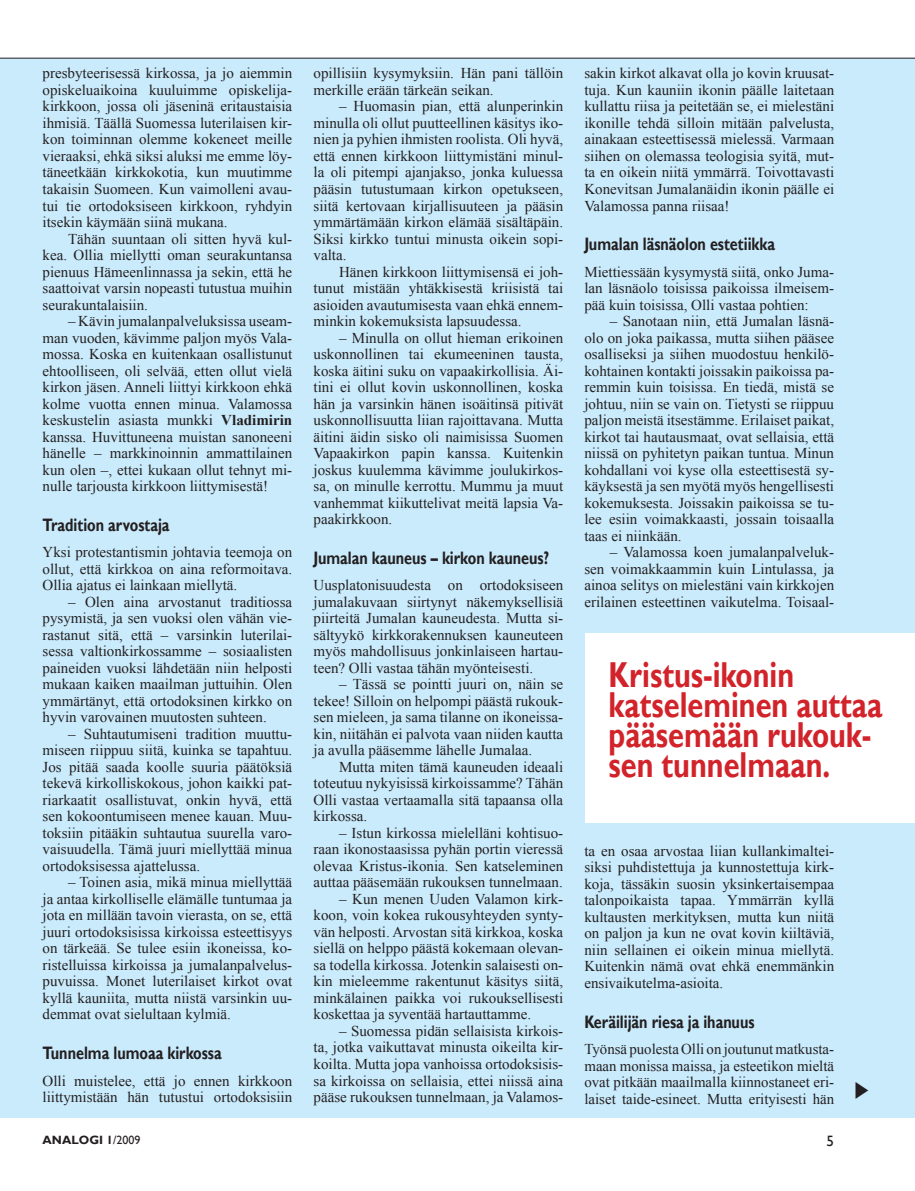
<style>
.page{position:relative;width:915px;height:1191px;background:#fff}
.page>*{position:absolute;margin:0;border:0;box-sizing:border-box;transform-origin:0 0}
.t1{font:700 36px/30px "Gill Sans";color:#d2232a;scale:.8 1}
.t2{font:700 18px "Gill Sans";color:#231f20;scale:.8 1}
.t3{font:15px/16.5px "Times New Roman";color:#231f20;text-align:justify}
.t4{font:15px "Gill Sans";color:#231f20}
.t5{font:700 12px "Gill Sans";color:#231f20}
.s1{font-weight:700}
.s2{font-weight:400}
</style>
<div class="page">
<div style="left:0;top:58px;width:914px;height:1059px;background:#caebfc"></div>
<hr style="left:0;top:58px;width:914px;height:1px;background:#231f20">
<div style="left:585px;top:633px;width:329px;height:190px;background:#fff"></div>
<p class="t3" style="left:43px;top:65px;width:251px">presbyteerisessä kirkossa, ja jo aiemmin opiskeluaikoina kuuluimme opiskelija&shy;kirkkoon, jossa oli jäseninä eritaustaisia ihmisiä. Täällä Suomessa luterilaisen kir&shy;kon toiminnan olemme kokeneet meille vieraaksi, ehkä siksi aluksi me emme löy&shy;täneetkään kirkkokotia, kun muutimme takaisin Suomeen. Kun vaimolleni avau&shy;tui tie ortodoksiseen kirkkoon, ryhdyin itsekin käymään siinä mukana.</p>
<p class="t3" style="left:43px;top:230px;width:251px;text-indent:26px">Tähän suuntaan oli sitten hyvä kul&shy;kea. Ollia miellytti oman seurakuntansa pienuus Hämeenlinnassa ja sekin, että he saattoivat varsin nopeasti tutustua muihin seurakuntalaisiin.</p>
<p class="t3" style="left:43px;top:313px;width:251px;text-indent:26px">– Kävin jumalanpalveluksissa useam&shy;man vuoden, kävimme paljon myös Vala&shy;mossa. Koska en kuitenkaan osallistunut ehtoolliseen, oli selvää, etten ollut vielä kirkon jäsen. Anneli liittyi kirkkoon ehkä kolme vuotta ennen minua. Valamossa keskustelin asiasta munkki <span class="s1">Vladimirin </span>kanssa. Huvittuneena muistan sanoneeni hänelle – markkinoinnin ammattilainen kun olen –, ettei kukaan ollut tehnyt mi&shy;nulle tarjousta kirkkoon liittymisestä!</p>
<p class="t2" style="left:43px;top:514px;width:160px">Tradition arvostaja</p>
<p class="t3" style="left:43px;top:544px;width:251px">Yksi protestantismin johtavia teemoja on ollut, että kirkkoa on aina reformoitava.<br>Ollia ajatus ei lainkaan miellytä.</p>
<p class="t3" style="left:43px;top:593px;width:251px;text-indent:26px">– Olen aina arvostanut traditiossa pysymistä, ja sen vuoksi olen vähän vie&shy;rastanut sitä, että – varsinkin luterilai&shy;sessa valtionkirkossamme – sosiaalisten paineiden vuoksi lähdetään niin helposti mukaan kaiken maailman juttuihin. Olen ymmärtänyt, että ortodoksinen kirkko on hyvin varovainen muutosten suhteen.</p>
<p class="t3" style="left:43px;top:725px;width:251px;text-indent:26px">– Suhtautumiseni tradition muuttu&shy;miseen riippuu siitä, kuinka se tapahtuu.<br>Jos pitää saada koolle suuria päätöksiä tekevä kirkolliskokous, johon kaikki pat&shy;riarkaatit osallistuvat, onkin hyvä, että sen kokoontumiseen menee kauan. Muu&shy;toksiin pitääkin suhtautua suurella varo&shy;vaisuudella. Tämä juuri miellyttää minua ortodoksisessa ajattelussa.</p>
<p class="t3" style="left:43px;top:874px;width:251px;text-indent:26px">– Toinen asia, mikä minua miellyttää ja antaa kirkolliselle elämälle tuntumaa ja jota en millään tavoin vierasta, on se, että juuri ortodoksisissa kirkoissa esteettisyys on tärkeää. Se tulee esiin ikoneissa, ko&shy;ristelluissa kirkoissa ja jumalanpalvelus&shy;puvuissa. Monet luterilaiset kirkot ovat kyllä kauniita, mutta niistä varsinkin uu&shy;demmat ovat sielultaan kylmiä.</p>
<p class="t2" style="left:43px;top:1042px;width:225px">Tunnelma lumoaa kirkossa</p>
<p class="t3" style="left:43px;top:1072px;width:251px">Olli muistelee, että jo ennen kirkkoon liittymistään hän tutustui ortodoksisiin</p>
<p class="t3" style="left:313px;top:65px;width:251px">opillisiin kysymyksiin. Hän pani tällöin merkille erään tärkeän seikan.</p>
<p class="t3" style="left:313px;top:98px;width:251px;text-indent:26px">– Huomasin pian, että alunperinkin minulla oli ollut puutteellinen käsitys iko&shy;nien ja pyhien ihmisten roolista. Oli hyvä, että ennen kirkkoon liittymistäni minul&shy;la oli pitempi ajanjakso, jonka kuluessa pääsin tutustumaan kirkon opetukseen, siitä kertovaan kirjallisuuteen ja pääsin ymmärtämään kirkon elämää sisältäpäin.<br>Siksi kirkko tuntui minusta oikein sopi&shy;valta.</p>
<p class="t3" style="left:313px;top:263px;width:251px;text-indent:26px">Hänen kirkkoon liittymisensä ei joh&shy;tunut mistään yhtäkkisestä kriisistä tai asioiden avautumisesta vaan ehkä ennem&shy;minkin kokemuksista lapsuudessa.</p>
<p class="t3" style="left:313px;top:329px;width:251px;text-indent:26px">– Minulla on ollut hieman erikoinen uskonnollinen tai ekumeeninen tausta, koska äitini suku on vapaakirkollisia. Äi&shy;tini ei ollut kovin uskonnollinen, koska hän ja varsinkin hänen isoäitinsä pitivät uskonnollisuutta liian rajoittavana. Mutta äitini äidin sisko oli naimisissa Suomen Vapaakirkon papin kanssa. Kuitenkin joskus kuulemma kävimme joulukirkos&shy;sa, on minulle kerrottu. Mummu ja muut vanhemmat kiikuttelivat meitä lapsia Va&shy;paakirkkoon.</p>
<p class="t2" style="left:313px;top:547px;width:296px">Jumalan kauneus – kirkon kauneus?</p>
<p class="t3" style="left:313px;top:577px;width:251px">Uusplatonisuudesta on ortodoksiseen jumalakuvaan siirtynyt näkemyksellisiä piirteitä Jumalan kauneudesta. Mutta si&shy;sältyykö kirkkorakennuksen kauneuteen myös mahdollisuus jonkinlaiseen hartau&shy;teen? Olli vastaa tähän myönteisesti.</p>
<p class="t3" style="left:313px;top:676px;width:251px;text-indent:26px">– Tässä se pointti juuri on, näin se tekee! Silloin on helpompi päästä rukouk&shy;sen mieleen, ja sama tilanne on ikoneissa&shy;kin, niitähän ei palvota vaan niiden kautta ja avulla pääsemme lähelle Jumalaa.</p>
<p class="t3" style="left:313px;top:758px;width:251px;text-indent:26px">Mutta miten tämä kauneuden ideaali toteutuu nykyisissä kirkoissamme? Tähän Olli vastaa vertaamalla sitä tapaansa olla kirkossa.</p>
<p class="t3" style="left:313px;top:824px;width:251px;text-indent:26px">– Istun kirkossa mielelläni kohtisuo&shy;raan ikonostaasissa pyhän portin vieressä olevaa Kristus-ikonia. Sen katseleminen auttaa pääsemään rukouksen tunnelmaan.</p>
<p class="t3" style="left:313px;top:890px;width:251px;text-indent:26px">– Kun menen Uuden Valamon kirk&shy;koon, voin kokea rukousyhteyden synty&shy;vän helposti. Arvostan sitä kirkkoa, koska siellä on helppo päästä kokemaan olevan&shy;sa todella kirkossa. Jotenkin salaisesti on&shy;kin mieleemme rakentunut käsitys siitä, minkälainen paikka voi rukouksellisesti koskettaa ja syventää hartauttamme.</p>
<p class="t3" style="left:313px;top:1022px;width:251px;text-indent:26px">– Suomessa pidän sellaisista kirkois&shy;ta, jotka vaikuttavat minusta oikeilta kir&shy;koilta. Mutta jopa vanhoissa ortodoksisis&shy;sa kirkoissa on sellaisia, ettei niissä aina pääse rukouksen tunnelmaan, ja Valamos-</p>
<p class="t3" style="left:584px;top:65px;width:251px">sakin kirkot alkavat olla jo kovin kruusat&shy;tuja. Kun kauniin ikonin päälle laitetaan kullattu riisa ja peitetään se, ei mielestäni ikonille tehdä silloin mitään palvelusta, ainakaan esteettisessä mielessä. Varmaan siihen on olemassa teologisia syitä, mut&shy;ta en oikein niitä ymmärrä. Toivottavasti Konevitsan Jumalanäidin ikonin päälle ei Valamossa panna riisaa!</p>
<p class="t2" style="left:584px;top:234px;width:240px">Jumalan läsnäolon estetiikka</p>
<p class="t3" style="left:584px;top:263px;width:251px">Miettiessään kysymystä siitä, onko Juma&shy;lan läsnäolo toisissa paikoissa ilmeisem&shy;pää kuin toisissa, Olli vastaa pohtien:</p>
<p class="t3" style="left:584px;top:313px;width:251px;text-indent:26px">– Sanotaan niin, että Jumalan läsnä&shy;olo on joka paikassa, mutta siihen pääsee osalliseksi ja siihen muodostuu henkilö&shy;kohtainen kontakti joissakin paikoissa pa&shy;remmin kuin toisissa. En tiedä, mistä se johtuu, niin se vain on. Tietysti se riippuu paljon meistä itsestämme. Erilaiset paikat, kirkot tai hautausmaat, ovat sellaisia, että niissä on pyhitetyn paikan tuntua. Minun kohdallani voi kyse olla esteettisestä sy&shy;käyksestä ja sen myötä myös hengellisesti kokemuksesta. Joissakin paikoissa se tu&shy;lee esiin voimakkaasti, jossain toisaalla taas ei niinkään.</p>
<p class="t3" style="left:584px;top:544px;width:251px;text-indent:26px">– Valamossa koen jumalanpalveluk&shy;sen voimakkaammin kuin Lintulassa, ja ainoa selitys on mielestäni vain kirkkojen erilainen esteettinen vaikutelma. Toisaal-</p>
<h1 class="t1" style="left:608px;top:659px;width:344px">Kristus-ikonin katseleminen auttaa pääsemään rukouk&shy;sen tunnelmaan.</h1>
<p class="t3" style="left:584px;top:842px;width:251px">ta en osaa arvostaa liian kullankimaltei&shy;siksi puhdistettuja ja kunnostettuja kirk&shy;koja, tässäkin suosin yksinkertaisempaa talonpoikaista tapaa. Ymmärrän kyllä kultausten merkityksen, mutta kun niitä on paljon ja kun ne ovat kovin kiiltäviä, niin sellainen ei oikein minua miellytä.<br>Kuitenkin nämä ovat ehkä enemmänkin ensivaikutelma-asioita.</p>
<p class="t2" style="left:584px;top:1011px;width:214px">Keräilijän riesa ja ihanuus</p>
<p class="t3" style="left:584px;top:1040px;width:298px;text-align:left">Työnsä puolesta Olli on joutunut matkusta-<br>maan monissa maissa, ja esteetikon mieltä<br>ovat pitkään maailmalla kiinnostaneet eri-<br>laiset taide-esineet. Mutta erityisesti hän ✔</p>
<p class="t5" style="left:43px;top:1132px;width:99px">ANALOGI 1<span class="s2">/2009</span></p>
<p class="t4" style="left:826px;top:1132px;width:9px">5</p>
</div>
